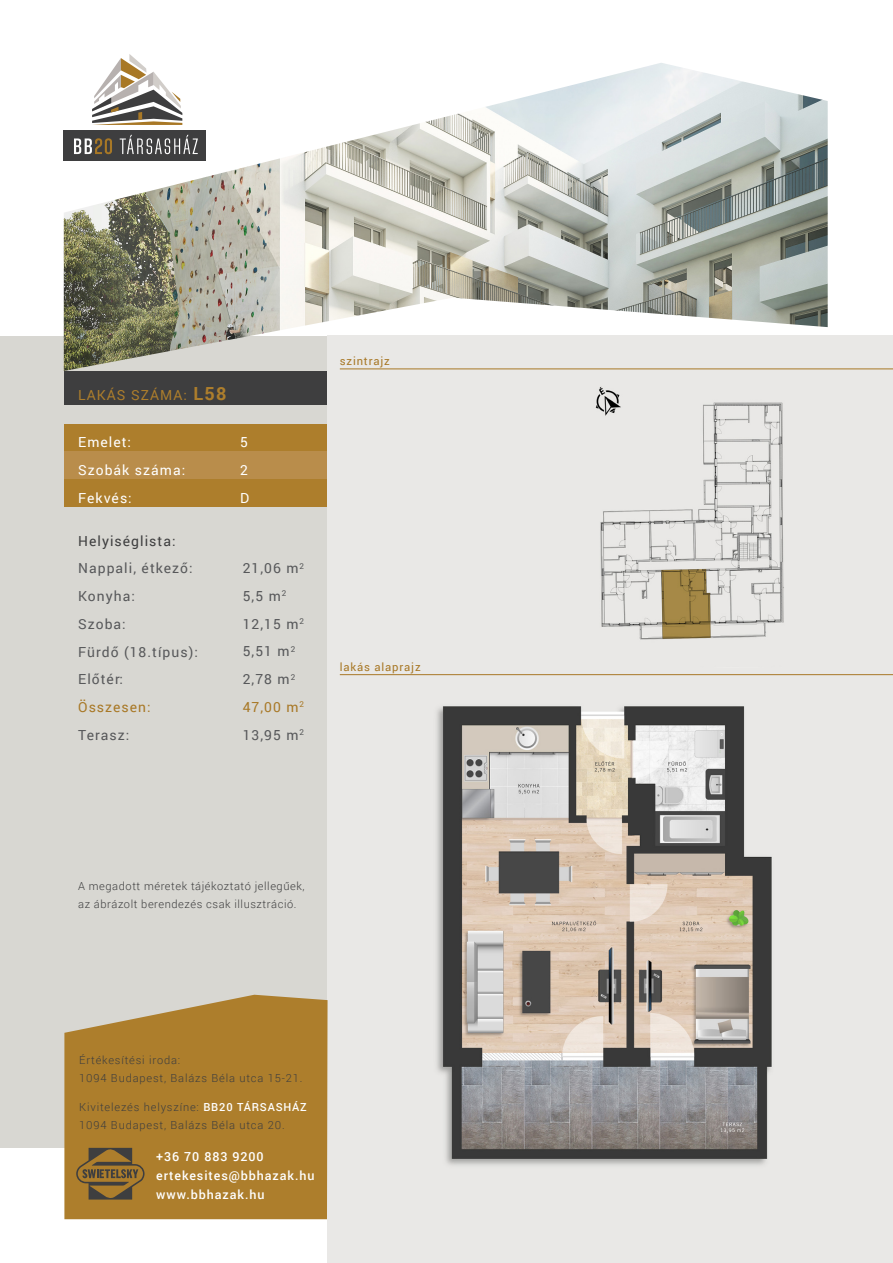
<style>
.page{position:relative;width:893px;height:1263px;background:#fff}
.page>*{position:absolute;margin:0;border:0;box-sizing:border-box;transform-origin:0 0}
.t1{font:13.8px "Roboto";letter-spacing:.075em;color:#57585a}
.t2{font:13.8px "Roboto";letter-spacing:.075em;color:#fff}
.t3{font:13.8px "Roboto";letter-spacing:.075em;color:#a87826}
.t4{font:13.8px "Roboto";letter-spacing:.075em;color:#ad7e2c}
.t5{font:13.8px "Roboto";letter-spacing:.075em;color:#3e3e3f}
.t6{font:500 12.45px "Roboto";letter-spacing:.075em;color:#fff}
.t7{font:11.25px "Roboto";letter-spacing:.075em;color:#a87826}
.t8{font:300 11.1px "Roboto";letter-spacing:.075em;color:#3e3e3f}
.t9{font:300 11.1px/18px "Roboto";letter-spacing:.05em;color:#3e3e3f}
.s1{font-weight:700;font-size:18px}
.s2{font-weight:500;color:#fff}
</style>
<div class="page">
<div style="left:327px;top:336px;width:566px;height:927px;background:#e9e8e6"></div>
<svg style="left:117px;top:54px;width:23px;height:9px"></svg>
<img style="left:437px;top:706px;width:335px;height:459px">
<img style="left:595px;top:387px;width:189px;height:253px">
<hr style="left:340px;top:368px;width:553px;height:1px;background:#a87826">
<hr style="left:340px;top:674px;width:553px;height:1px;background:#a87826">
<div style="left:0;top:337px;width:327px;height:811px;background:#d8d7d2"></div>
<div style="left:64px;top:372px;width:263px;height:33px;background:#3e3e3f"></div>
<div style="left:64px;top:424px;width:263px;height:28px;background:#ad7e2c"></div>
<div style="left:64px;top:451px;width:263px;height:28px;background:#b98d4b"></div>
<div style="left:64px;top:479px;width:263px;height:28px;background:#ad7e2c"></div>
<svg style="left:64px;top:995px;width:264px;height:224px;background:#b08539"></svg>
<svg style="left:76px;top:1148px;width:69px;height:51px;background:#846632"></svg>
<img style="left:64px;top:63px;width:764px;height:308px">
<p class="t4" style="left:78px;top:386px;width:150px">LAKÁS SZÁMA: <span class="s1">L58</span></p>
<p class="t2" style="left:78px;top:433px;width:54px">Emelet:</p>
<p class="t2" style="left:240px;top:433px;width:9px">5</p>
<p class="t2" style="left:78px;top:460px;width:109px">Szobák száma:</p>
<p class="t2" style="left:240px;top:460px;width:9px">2</p>
<p class="t2" style="left:78px;top:488px;width:55px">Fekvés:</p>
<p class="t2" style="left:240px;top:488px;width:11px">D</p>
<p class="t5" style="left:78px;top:531px;width:99px">Helyiséglista:</p>
<p class="t1" style="left:78px;top:559px;width:116px">Nappali, étkező:</p>
<p class="t1" style="left:78px;top:587px;width:58px">Konyha:</p>
<p class="t1" style="left:78px;top:614px;width:49px">Szoba:</p>
<p class="t1" style="left:78px;top:642px;width:121px">Fürdő (18.típus):</p>
<p class="t1" style="left:78px;top:670px;width:46px">Előtér:</p>
<p class="t3" style="left:78px;top:698px;width:74px">Összesen:</p>
<p class="t1" style="left:78px;top:725px;width:53px">Terasz:</p>
<p class="t1" style="left:243px;top:559px;width:63px">21,06 m<sup>2</sup></p>
<p class="t1" style="left:243px;top:586px;width:45px">5,5 m<sup>2</sup></p>
<p class="t1" style="left:243px;top:614px;width:63px">12,15 m<sup>2</sup></p>
<p class="t1" style="left:243px;top:642px;width:54px">5,51 m<sup>2</sup></p>
<p class="t1" style="left:243px;top:670px;width:54px">2,78 m<sup>2</sup></p>
<p class="t3" style="left:243px;top:697px;width:63px">47,00 m<sup>2</sup></p>
<p class="t1" style="left:243px;top:725px;width:63px">13,95 m<sup>2</sup></p>
<p class="t7" style="left:340px;top:353px;width:52px">szintrajz</p>
<p class="t7" style="left:340px;top:659px;width:82px">lakás alaprajz</p>
<p class="t9" style="left:78px;top:876px;width:228px">A megadott méretek tájékoztató jellegűek, az ábrázolt berendezés csak illusztráció.</p>
<p class="t8" style="left:79px;top:1052px;width:103px">Értékesítési iroda:</p>
<p class="t8" style="left:79px;top:1070px;width:225px">1094 Budapest, Balázs Béla utca 15-21.</p>
<p class="t8" style="left:79px;top:1099px;width:229px">Kivitelezés helyszíne: <span class="s2">BB20 TÁRSASHÁZ</span></p>
<p class="t8" style="left:79px;top:1117px;width:207px">1094 Budapest, Balázs Béla utca 20.</p>
<p class="t6" style="left:156px;top:1147px;width:109px">+36 70 883 9200</p>
<p class="t6" style="left:156px;top:1167px;width:160px">ertekesites@bbhazak.hu</p>
<p class="t6" style="left:156px;top:1186px;width:110px">www.bbhazak.hu</p>
</div>
